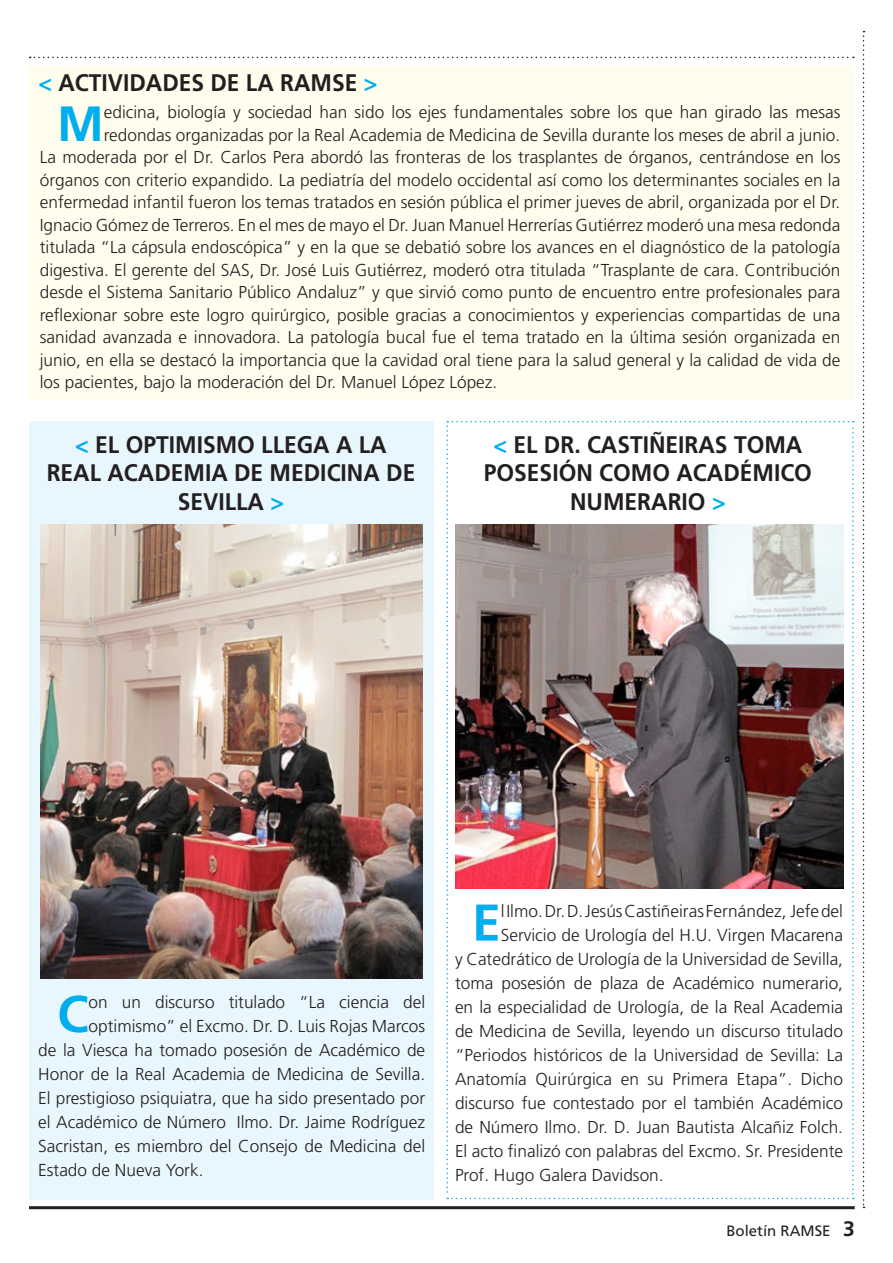
<style>
.page{position:relative;width:893px;height:1263px;background:#fff}
.page>*{position:absolute;margin:0;border:0;box-sizing:border-box;transform-origin:0 0}
.t1{font:700 51.6px "Frutiger LT Std";color:#00aeef}
.t2{font:700 49.5px "Frutiger LT Std";color:#00aeef}
.t3{font:700 24px/28.8px "Frutiger LT Std";color:#231f20;text-align:center;scale:.95 1}
.t4{font:300 17.25px "Frutiger LT Std";color:#231f20}
.t5{font:15px "Frutiger LT Std";color:#231f20}
.s1{color:#00aeef}
.s2{font-weight:700;font-size:21px}
</style>
<div class="page">
<svg style="left:863px;top:31px;width:1px;height:1177px"></svg>
<svg style="left:30px;top:57px;width:824px;height:1px"></svg>
<hr style="left:29px;top:1206px;width:826px;height:3px;background:#231f20">
<div style="left:29px;top:66px;width:825px;height:334px;background:#fffdee"></div>
<div style="left:29px;top:421px;width:405px;height:778px;background:#e8f6fd"></div>
<img style="left:40px;top:525px;width:383px;height:453px">
<img style="left:446px;top:421px;width:408px;height:778px">
<h3 class="t3" style="left:38px;top:69px;width:358px"><span class="s1">&lt;</span> ACTIVIDADES DE LA RAMSE <span class="s1">&gt;</span></h3>
<h2 class="t2" style="left:57px;top:95px;width:48px">M</h2>
<p class="t4" style="left:104px;top:103px;width:738px">edicina, biología y sociedad han sido los ejes fundamentales sobre los que han girado las mesas</p>
<p class="t4" style="left:104px;top:125px;width:738px">redondas organizadas por la Real Academia de Medicina de Sevilla durante los meses de abril a junio.</p>
<p class="t4" style="left:40px;top:148px;width:802px">La moderada por el Dr. Carlos Pera abordó las fronteras de los trasplantes de órganos, centrándose en los</p>
<p class="t4" style="left:40px;top:170px;width:802px">órganos con criterio expandido. La pediatría del modelo occidental así como los determinantes sociales en la</p>
<p class="t4" style="left:40px;top:193px;width:802px">enfermedad infantil fueron los temas tratados en sesión pública el primer jueves de abril, organizada por el Dr.</p>
<p class="t4" style="left:40px;top:215px;width:802px">Ignacio Gómez de Terreros. En el mes de mayo el Dr. Juan Manuel Herrerías Gutiérrez moderó una mesa redonda</p>
<p class="t4" style="left:40px;top:238px;width:802px">titulada “La cápsula endoscópica” y en la que se debatió sobre los avances en el diagnóstico de la patología</p>
<p class="t4" style="left:40px;top:260px;width:802px">digestiva. El gerente del SAS, Dr. José Luis Gutiérrez, moderó otra titulada “Trasplante de cara. Contribución</p>
<p class="t4" style="left:40px;top:283px;width:802px">desde el Sistema Sanitario Público Andaluz” y que sirvió como punto de encuentro entre profesionales para</p>
<p class="t4" style="left:40px;top:305px;width:802px">reflexionar sobre este logro quirúrgico, posible gracias a conocimientos y experiencias compartidas de una</p>
<p class="t4" style="left:40px;top:328px;width:802px">sanidad avanzada e innovadora. La patología bucal fue el tema tratado en la última sesión organizada en</p>
<p class="t4" style="left:40px;top:350px;width:802px">junio, en ella se destacó la importancia que la cavidad oral tiene para la salud general y la calidad de vida de</p>
<p class="t4" style="left:40px;top:373px;width:459px">los pacientes, bajo la moderación del Dr. Manuel López López.</p>
<h3 class="t3" style="left:484px;top:430px;width:347px"><span class="s1">&lt;</span> EL DR. CASTIÑEIRAS TOMA<br>POSESIÓN COMO ACADÉMICO<br>NUMERARIO <span class="s1">&gt;</span></h3>
<h3 class="t3" style="left:47px;top:430px;width:390px"><span class="s1">&lt;</span> EL OPTIMISMO LLEGA A LA<br>REAL ACADEMIA DE MEDICINA DE<br>SEVILLA <span class="s1">&gt;</span></h3>
<h1 class="t1" style="left:57px;top:984px;width:33px">C</h1>
<p class="t4" style="left:89px;top:992px;width:338px">on un discurso titulado “La ciencia del</p>
<p class="t4" style="left:89px;top:1016px;width:338px">optimismo” el Excmo. Dr. D. Luis Rojas Marcos</p>
<p class="t4" style="left:38px;top:1040px;width:388px">de la Viesca ha tomado posesión de Académico de</p>
<p class="t4" style="left:38px;top:1064px;width:388px">Honor de la Real Academia de Medicina de Sevilla.</p>
<p class="t4" style="left:38px;top:1088px;width:388px">El prestigioso psiquiatra, que ha sido presentado por</p>
<p class="t4" style="left:38px;top:1112px;width:388px">el Académico de Número Ilmo. Dr. Jaime Rodríguez</p>
<p class="t4" style="left:38px;top:1136px;width:388px">Sacristan, es miembro del Consejo de Medicina del</p>
<p class="t4" style="left:38px;top:1160px;width:167px">Estado de Nueva York.</p>
<h1 class="t1" style="left:472px;top:892px;width:30px">E</h1>
<p class="t4" style="left:501px;top:901px;width:344px">l Ilmo. Dr. D. Jesús Castiñeiras Fernández, Jefe del</p>
<p class="t4" style="left:501px;top:925px;width:344px">Servicio de Urología del H.U. Virgen Macarena</p>
<p class="t4" style="left:455px;top:949px;width:390px">y Catedrático de Urología de la Universidad de Sevilla,</p>
<p class="t4" style="left:455px;top:973px;width:390px">toma posesión de plaza de Académico numerario,</p>
<p class="t4" style="left:455px;top:997px;width:390px">en la especialidad de Urología, de la Real Academia</p>
<p class="t4" style="left:455px;top:1021px;width:390px">de Medicina de Sevilla, leyendo un discurso titulado</p>
<p class="t4" style="left:455px;top:1045px;width:390px">“Periodos históricos de la Universidad de Sevilla: La</p>
<p class="t4" style="left:455px;top:1069px;width:390px">Anatomía Quirúrgica en su Primera Etapa”. Dicho</p>
<p class="t4" style="left:455px;top:1093px;width:390px">discurso fue contestado por el también Académico</p>
<p class="t4" style="left:455px;top:1117px;width:390px">de Número Ilmo. Dr. D. Juan Bautista Alcañiz Folch.</p>
<p class="t4" style="left:455px;top:1141px;width:390px">El acto finalizó con palabras del Excmo. Sr. Presidente</p>
<p class="t4" style="left:455px;top:1165px;width:210px">Prof. Hugo Galera Davidson.</p>
<p class="t5" style="left:726px;top:1222px;width:130px">Boletín RAMSE <span class="s2">3</span></p>
</div>
